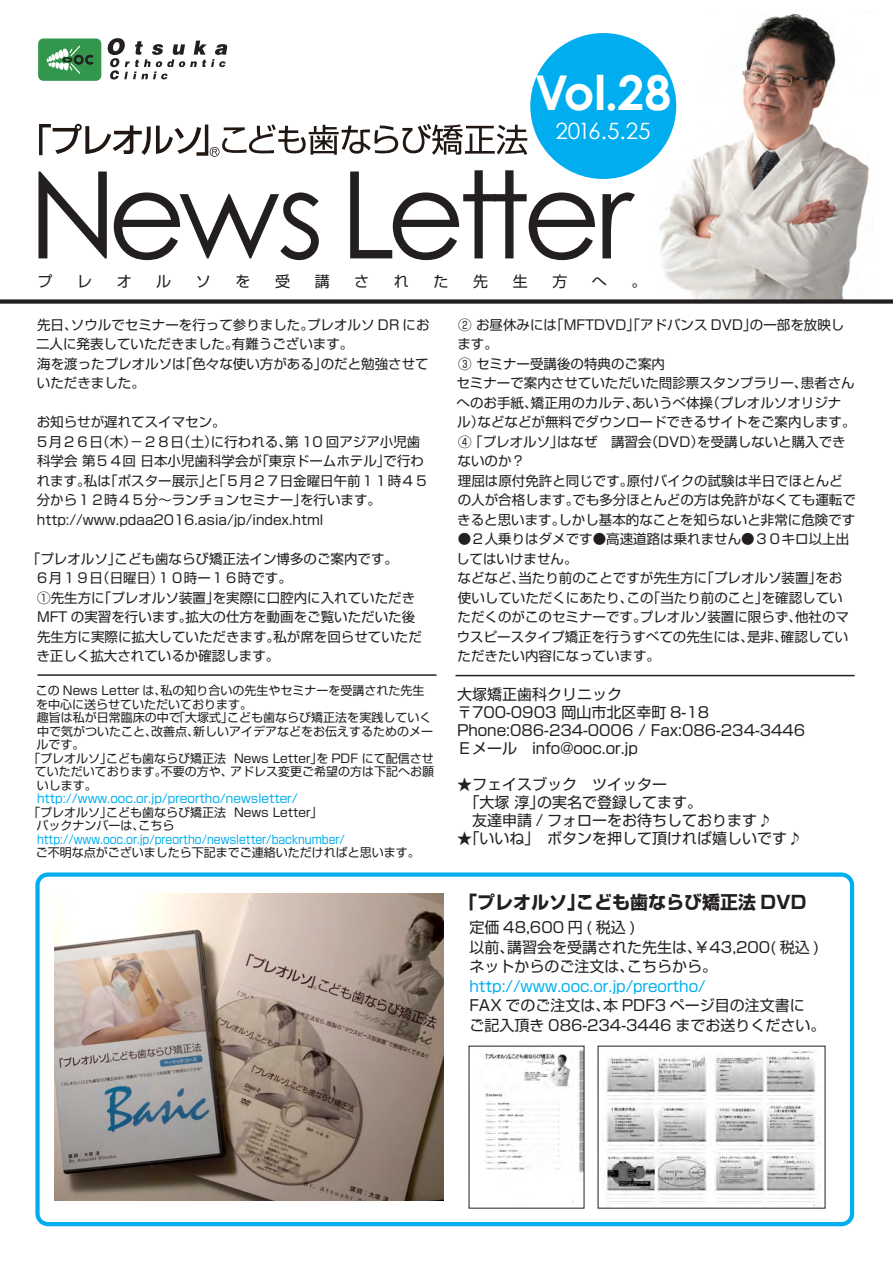
<style>
.page{position:relative;width:893px;height:1263px;background:#fff}
.page>*{position:absolute;margin:0;border:0;box-sizing:border-box;transform-origin:0 0}
.t1{font:700 48px "Century Gothic";color:#fff}
.t2{font:22.5px "Century Gothic";letter-spacing:-.05em;color:#fff}
.t3{font:700 18px "Shin Go Pro";color:#231f20}
.t4{font:15px/18px "Shin Go Pro";color:#231f20}
.t5{font:15px "Shin Go Pro";color:#00aeef}
.t6{font:13.5px/19.5px "Shin Go Pro";color:#231f20}
.t7{font:12px/13.5px "Shin Go Pro";color:#231f20}
.t8{font:12px "Shin Go Pro";color:#00aeef;scale:.9 1}
.t9{font:12px "Shin Go Pro";color:#00aeef}
</style>
<div class="page">
<img style="left:650px;top:14px;width:219px;height:285px">
<div style="left:38px;top:38px;width:63px;height:43px;background:#33964d;border-radius:5px"></div>
<svg style="left:47px;top:46px;width:47px;height:28px"></svg>
<svg style="left:107px;top:38px;width:120px;height:41px"></svg>
<svg style="left:38px;top:172px;width:69px;height:86px"></svg>
<svg style="left:114px;top:192px;width:205px;height:68px"></svg>
<svg style="left:350px;top:170px;width:245px;height:90px"></svg>
<svg style="left:602px;top:192px;width:33px;height:66px"></svg>
<div style="left:0;top:299px;width:893px;height:5px;background:#231f20"></div>
<div style="left:530px;top:33px;width:146px;height:146px;background:#00aeef;border-radius:50%"></div>
<div style="left:35px;top:872px;width:819px;height:354px;border:4px solid #00aeef;border-radius:11px"></div>
<img style="left:55px;top:893px;width:389px;height:307px">
<img style="left:485px;top:1049px;width:97px;height:154px">
<img style="left:598px;top:1050px;width:222px;height:159px">
<svg style="left:39px;top:124px;width:488px;height:33px"></svg>
<hr style="left:455px;top:675px;width:399px;height:1px;background:#231f20">
<hr style="left:37px;top:674px;width:399px;height:2px;background:#231f20">
<h1 class="t1" style="left:535px;top:56px;width:138px">Vol.28</h1>
<h2 class="t2" style="left:555px;top:115px;width:97px">2016.5.25</h2>
<p class="t4" style="left:37px;top:270px;width:16px">プ</p>
<p class="t4" style="left:77px;top:270px;width:16px">レ</p>
<p class="t4" style="left:117px;top:270px;width:16px">オ</p>
<p class="t4" style="left:156px;top:270px;width:16px">ル</p>
<p class="t4" style="left:196px;top:270px;width:16px">ソ</p>
<p class="t4" style="left:235px;top:270px;width:16px">を</p>
<p class="t4" style="left:275px;top:270px;width:16px">受</p>
<p class="t4" style="left:315px;top:270px;width:16px">講</p>
<p class="t4" style="left:354px;top:270px;width:16px">さ</p>
<p class="t4" style="left:394px;top:270px;width:16px">れ</p>
<p class="t4" style="left:433px;top:270px;width:16px">た</p>
<p class="t4" style="left:473px;top:270px;width:16px">先</p>
<p class="t4" style="left:513px;top:270px;width:16px">生</p>
<p class="t4" style="left:552px;top:270px;width:16px">方</p>
<p class="t4" style="left:592px;top:270px;width:16px">へ</p>
<p class="t4" style="left:631px;top:270px;width:16px">。</p>
<p class="t6" style="left:36px;top:313px;width:395px">先日、ソウルでセミナーを行って参りました。プレオルソ DR にお二人に発表していただきました。有難うございます。<br>海を渡ったプレオルソは「色々な使い方がある」のだと勉強させていただきました。　</p>
<p class="t6" style="left:35px;top:411px;width:394px">お知らせが遅れてスイマセン。<br>５月２６日（木）－２８日（土）に行われる、第 10 回アジア小児歯科学会 第５４回 日本小児歯科学会が「東京ドームホテル」で行われます。私は「ポスター展示」と「５月２７日金曜日午前１１時４５分から１２時４５分～ランチョンセミナー」を行います。　http://www.pdaa2016.asia/jp/index.html</p>
<p class="t6" style="left:35px;top:547px;width:395px;text-indent:-9px">「プレオルソ」こども歯ならび矯正法イン博多のご案内です。<br>６月１９日（日曜日）１０時ー１６時です。<br>①先生方に「プレオルソ装置」を実際に口腔内に入れていただき<br>MFT の実習を行います。拡大の仕方を動画をご覧いただいた後　先生方に実際に拡大していただきます。私が席を回らせていただき正しく拡大されているか確認します。</p>
<p class="t7" style="left:36px;top:683px;width:390px">この News Letter は、私の知り合いの先生やセミナーを受講された先生</p>
<p class="t7" style="left:36px;top:696px;width:217px">を中心に送らせていただいております。</p>
<p class="t7" style="left:37px;top:710px;width:396px">趣旨は私が日常臨床の中で「大塚式」こども歯ならび矯正法を実践していく</p>
<p class="t7" style="left:37px;top:723px;width:398px">中で気がついたこと、改善点、新しいアイデアなどをお伝えするためのメー</p>
<p class="t7" style="left:37px;top:737px;width:50px">ルです。</p>
<p class="t7" style="left:28px;top:750px;width:407px">「プレオルソ」こども歯ならび矯正法 News Letter」を PDF にて配信させ</p>
<p class="t7" style="left:35px;top:764px;width:401px">ていただいております。不要の方や、アドレス変更ご希望の方は下記へお願</p>
<p class="t7" style="left:37px;top:777px;width:62px">いします。</p>
<p class="t9" style="left:37px;top:789px;width:262px">http://www.ooc.or.jp/preortho/newsletter/</p>
<p class="t7" style="left:37px;top:804px;width:287px;text-indent:-9px">「プレオルソ」こども歯ならび矯正法 News Letter」バックナンバーは、こちら</p>
<p class="t8" style="left:37px;top:829px;width:344px">http://www.ooc.or.jp/preortho/newsletter/backnumber/</p>
<p class="t7" style="left:36px;top:845px;width:386px">ご不明な点がございましたら下記までご連絡いただければと思います。</p>
<p class="t6" style="left:456px;top:313px;width:401px">② お昼休みには「MFTDVD」「アドバンス DVD」の一部を放映します。<br>③ セミナー受講後の特典のご案内　<br>セミナーで案内させていただいた問診票スタンプラリー、患者さんへのお手紙、矯正用のカルテ、あいうべ体操（プレオルソオリジナル）などなどが無料でダウンロードできるサイトをご案内します。<br>④ 「プレオルソ」はなぜ　講習会（DVD）を受講しないと購入できないのか？<br>理屈は原付免許と同じです。原付バイクの試験は半日でほとんどの人が合格します。でも多分ほとんどの方は免許がなくても運転できると思います。しかし基本的なことを知らないと非常に危険です</p>
<p class="t6" style="left:456px;top:528px;width:395px">●２人乗りはダメです●高速道路は乗れません●３０キロ以上出してはいけません。<br>などなど、当たり前のことですが先生方に「プレオルソ装置」をお使いしていただくにあたり、この「当たり前のこと」を確認していただくのがこのセミナーです。プレオルソ装置に限らず、他社のマウスピースタイプ矯正を行うすべての先生には、是非、確認していただきたい内容になっています。</p>
<p class="t4" style="left:457px;top:683px;width:350px">大塚矯正歯科クリニック<br>〒700-0903 岡山市北区幸町 8-18<br>Phone:086-234-0006 / Fax:086-234-3446<br>Ｅメール　info@ooc.or.jp</p>
<p class="t4" style="left:457px;top:773px;width:317px">★フェイスブック　ツイッター<br>　「大塚 淳」の実名で登録してます。<br>　友達申請 / フォローをお待ちしております♪</p>
<p class="t4" style="left:457px;top:827px;width:347px">★「いいね」　ボタンを押して頂ければ嬉しいです♪</p>
<h3 class="t3" style="left:468px;top:888px;width:340px">｢プレオルソ｣こども歯ならび矯正法 DVD</h3>
<p class="t4" style="left:470px;top:916px;width:351px;line-height:19.5px">定価 48,600 円 ( 税込 )<br>以前、講習会を受講された先生は、￥43,200( 税込 )ネットからのご注文は、こちらから。</p>
<p class="t5" style="left:470px;top:973px;width:238px">http://www.ooc.or.jp/preortho/</p>
<p class="t4" style="left:470px;top:994px;width:357px;line-height:19.5px">FAX でのご注文は、本 PDF3 ページ目の注文書に<br>ご記入頂き 086-234-3446 までお送りください。</p>
</div>
